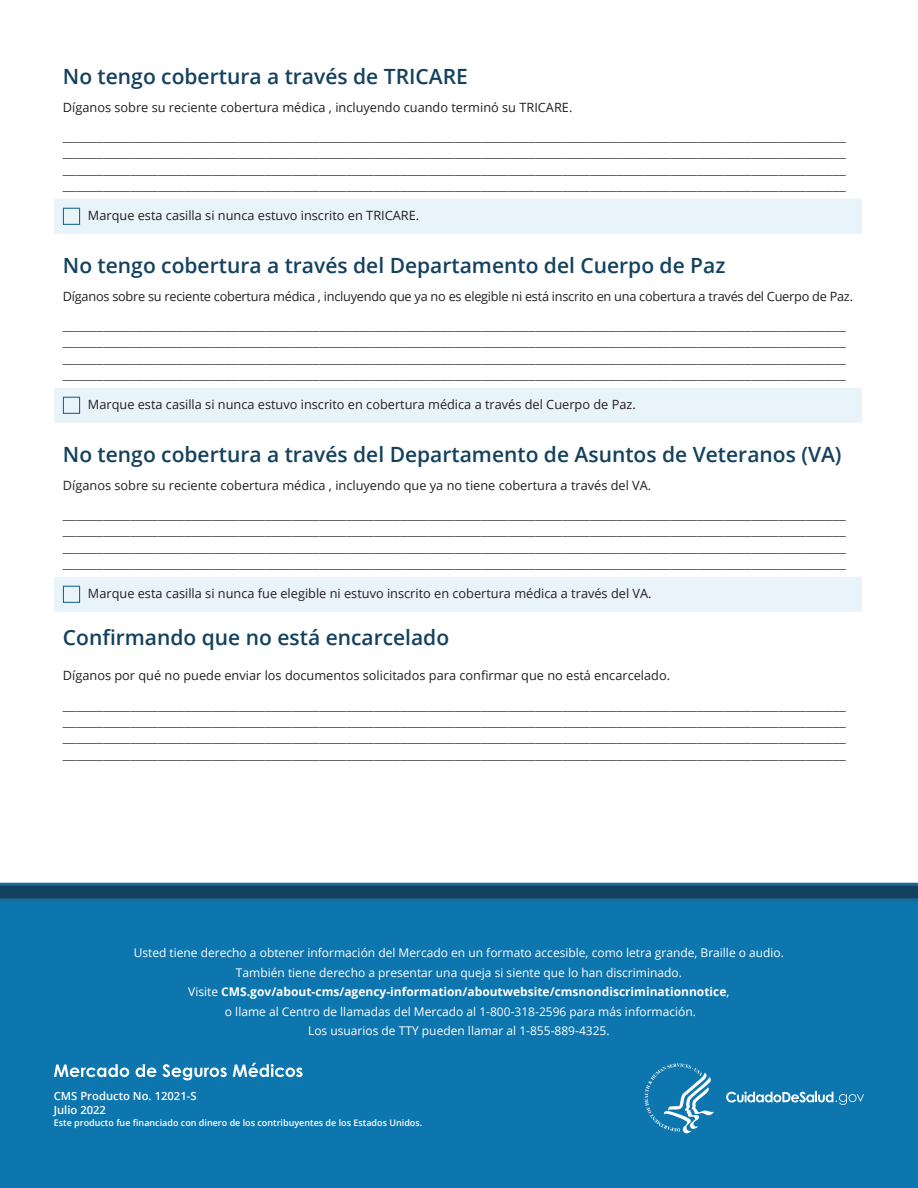
<style>
.page{position:relative;width:918px;height:1188px;background:#fff}
.page>*{position:absolute;margin:0;border:0;box-sizing:border-box;transform-origin:0 0}
.t1{font:600 21px "Open Sans";color:#13415f}
.t2{font:13.5px "Minion Pro";color:#231f20}
.TABLE_-_DATA{font:12.75px "Open Sans";color:#231f20}
.TABLE_-_DATA-2{font:12.75px "Open Sans";letter-spacing:-.02em;color:#231f20}
.t3{font:12px/19.5px "Open Sans";color:#fff;text-align:center}
.Product_Number___Dat{font:600 11.25px "Open Sans";color:#fff}
.Taxpayer_Expense{font:600 9px "Open Sans";color:#fff}
.s1{font-weight:700}
</style>
<div class="page">
<div style="left:0;top:890px;width:918px;height:298px;background:#0d76ae"></div>
<svg style="left:645px;top:1064px;width:69px;height:69px"></svg>
<svg style="left:726px;top:1092px;width:138px;height:13px"></svg>
<svg style="left:54px;top:1064px;width:75px;height:13px"></svg>
<svg style="left:136px;top:1064px;width:20px;height:13px"></svg>
<svg style="left:162px;top:1064px;width:65px;height:16px"></svg>
<svg style="left:233px;top:1063px;width:70px;height:14px"></svg>
<svg style="left:0;top:883px;width:918px;height:18px;background:#154c6e"></svg>
<svg style="left:54px;top:199px;width:808px;height:413px"></svg>
<div style="left:63px;top:208px;width:17px;height:17px;border:1px solid #1a6893"></div>
<div style="left:63px;top:397px;width:17px;height:17px;border:1px solid #1a6893"></div>
<div style="left:63px;top:586px;width:17px;height:17px;border:1px solid #1a6893"></div>
<h3 class="t1" style="left:63px;top:62px;width:406px">No tengo cobertura a través de TRICARE</h3>
<p class="TABLE_-_DATA" style="left:63px;top:98px;width:511px">Díganos sobre su reciente cobertura médica , incluyendo cuando terminó su TRICARE.</p>
<p class="t2" style="left:63px;top:128px;width:785px">____________________________________________________________________________________________________________________</p>
<p class="t2" style="left:63px;top:144px;width:785px">____________________________________________________________________________________________________________________</p>
<p class="t2" style="left:63px;top:160px;width:785px">____________________________________________________________________________________________________________________</p>
<p class="t2" style="left:63px;top:177px;width:785px">____________________________________________________________________________________________________________________</p>
<p class="TABLE_-_DATA" style="left:88px;top:207px;width:333px">Marque esta casilla si nunca estuvo inscrito en TRICARE.</p>
<h3 class="t1" style="left:63px;top:251px;width:664px">No tengo cobertura a través del Departamento del Cuerpo de Paz</h3>
<p class="TABLE_-_DATA-2" style="left:63px;top:287px;width:792px">Díganos sobre su reciente cobertura médica , incluyendo que ya no es elegible ni está inscrito en una cobertura a través del Cuerpo de Paz.</p>
<p class="t2" style="left:63px;top:317px;width:785px">____________________________________________________________________________________________________________________</p>
<p class="t2" style="left:63px;top:333px;width:785px">____________________________________________________________________________________________________________________</p>
<p class="t2" style="left:63px;top:349px;width:785px">____________________________________________________________________________________________________________________</p>
<p class="t2" style="left:63px;top:366px;width:785px">____________________________________________________________________________________________________________________</p>
<p class="TABLE_-_DATA" style="left:88px;top:396px;width:549px">Marque esta casilla si nunca estuvo inscrito en cobertura médica a través del Cuerpo de Paz.</p>
<h3 class="t1" style="left:63px;top:440px;width:780px">No tengo cobertura a través del Departamento de Asuntos de Veteranos (VA)</h3>
<p class="TABLE_-_DATA" style="left:63px;top:476px;width:590px">Díganos sobre su reciente cobertura médica , incluyendo que ya no tiene cobertura a través del VA.</p>
<p class="t2" style="left:63px;top:506px;width:785px">____________________________________________________________________________________________________________________</p>
<p class="t2" style="left:63px;top:522px;width:785px">____________________________________________________________________________________________________________________</p>
<p class="t2" style="left:63px;top:538px;width:785px">____________________________________________________________________________________________________________________</p>
<p class="t2" style="left:63px;top:555px;width:785px">____________________________________________________________________________________________________________________</p>
<p class="TABLE_-_DATA" style="left:88px;top:585px;width:565px">Marque esta casilla si nunca fue elegible ni estuvo inscrito en cobertura médica a través del VA.</p>
<h3 class="t1" style="left:63px;top:623px;width:388px">Confirmando que no está encarcelado</h3>
<p class="TABLE_-_DATA" style="left:63px;top:667px;width:609px">Díganos por qué no puede enviar los documentos solicitados para confirmar que no está encarcelado.</p>
<p class="t2" style="left:63px;top:697px;width:785px">____________________________________________________________________________________________________________________</p>
<p class="t2" style="left:63px;top:713px;width:785px">____________________________________________________________________________________________________________________</p>
<p class="t2" style="left:63px;top:729px;width:785px">____________________________________________________________________________________________________________________</p>
<p class="t2" style="left:63px;top:745px;width:785px">____________________________________________________________________________________________________________________</p>
<p class="t3" style="left:134px;top:943px;width:652px">Usted tiene derecho a obtener información del Mercado en un formato accesible, como letra grande, Braille o audio.<br>También tiene derecho a presentar una queja si siente que lo han discriminado.<br>Visite <span class="s1">CMS.gov/about-cms/agency-information/aboutwebsite/cmsnondiscriminationnotice</span>,<br>o llame al Centro de llamadas del Mercado al 1-800-318-2596 para más información.<br>Los usuarios de TTY pueden llamar al 1-855-889-4325.</p>
<p class="Product_Number___Dat" style="left:54px;top:1088px;width:144px">CMS Producto No. 12021-S</p>
<p class="Product_Number___Dat" style="left:54px;top:1102px;width:54px">Julio 2022</p>
<p class="Taxpayer_Expense" style="left:54px;top:1116px;width:370px">Este producto fue financiado con dinero de los contribuyentes de los Estados Unidos.</p>
</div>
